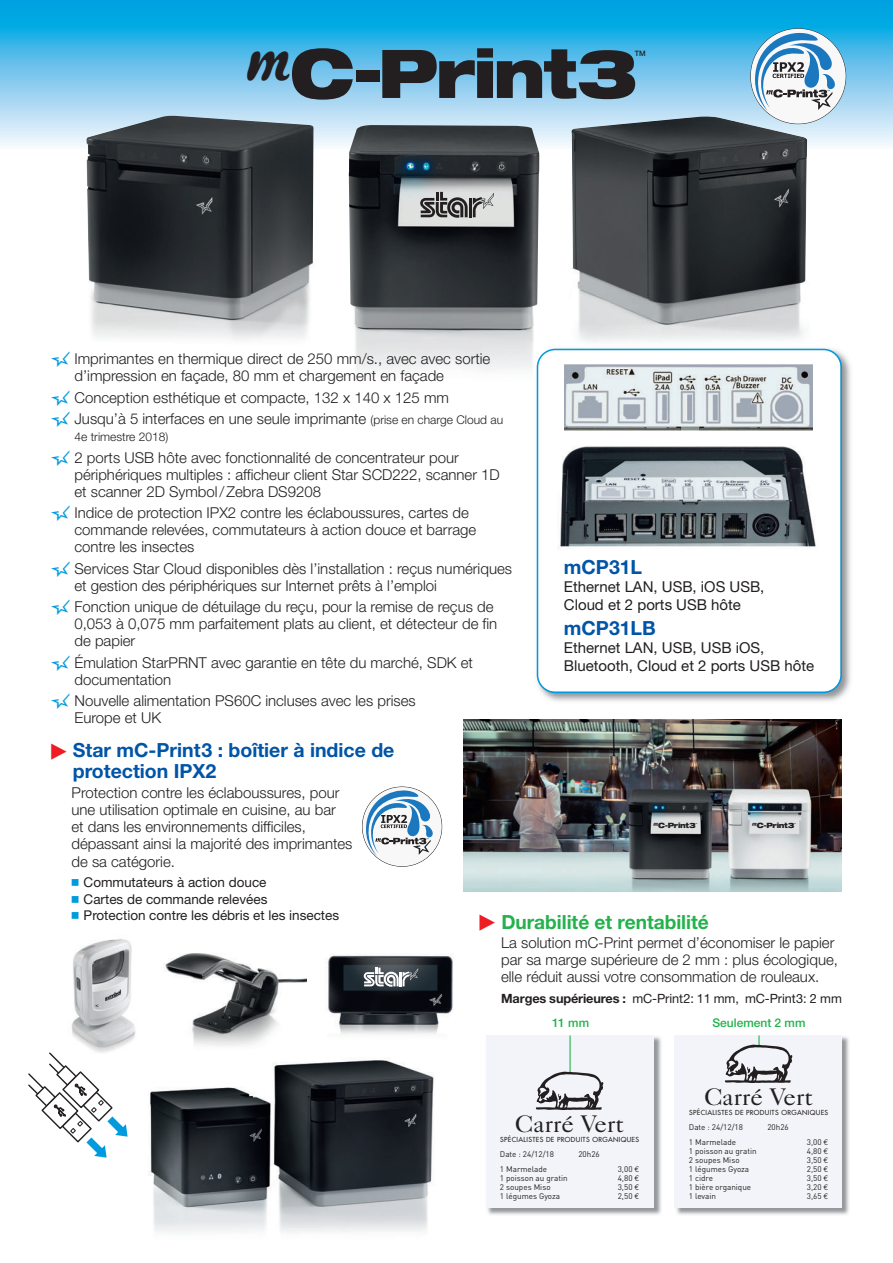
<style>
.page{position:relative;width:893px;height:1263px;background:#fff}
.page>*{position:absolute;margin:0;border:0;box-sizing:border-box;transform-origin:0 0}
.t1{font:900 expanded 67.2px "Helvetica Neue";letter-spacing:-.04em;color:#231f20;scale:.95 1}
.t2{font:46.65px "Star M";color:#231f20;scale:.95 1}
.t3{font:24px "Caslon Five Forty";color:#231f20;scale:1.05 1}
.t4{font:700 19.5px/21px "Helvetica Neue";color:#0154a6}
.t5{font:700 19.5px "Helvetica Neue";color:#23b24b}
.t6{font:300 15px/17.1px "Helvetica Neue";color:#231f20}
.t7{font:15px/18px "Helvetica Neue";color:#231f20}
.t8{font:13.5px/16.5px "Helvetica Neue";color:#231f20}
.t9{font:12.75px "Helvetica Neue";letter-spacing:-.01em;color:#231f20}
.t10{font:500 12px "Helvetica Neue";color:#23b24b}
.t11{font:300 12px "Helvetica Neue";color:#231f20}
.t12{font:8.1px "DIN";color:#231f20}
.t13{font:500 7.35px "Helvetica Neue";color:#231f20}
.t14{font:900 expanded 7.2px "Helvetica Neue";letter-spacing:-.04em;color:#231f20;scale:.95 1}
.t15{font:6.75px "Futura";letter-spacing:.05em;color:#231f20}
.t16{font:5.1px "Star M";color:#231f20;scale:.96 1}
.s1{font-family:"Star Star";font-weight:400;font-size:19.5px;color:#009bde}
.s2{font-size:12px}
.s3{font-weight:700}
.s4{font-family:"Euro Mono"}
</style>
<div class="page">
<svg style="left:0;top:0;width:893px;height:146px"></svg>
<img style="left:148px;top:1058px;width:286px;height:175px">
<img style="left:349px;top:125px;width:190px;height:246px">
<img style="left:83px;top:116px;width:237px;height:224px">
<img style="left:564px;top:116px;width:252px;height:226px">
<img style="left:164px;top:953px;width:142px;height:93px">
<img style="left:71px;top:939px;width:65px;height:113px">
<img style="left:327px;top:955px;width:126px;height:80px">
<svg style="left:28px;top:1052px;width:100px;height:105px"></svg>
<img style="left:674px;top:1035px;width:175px;height:180px">
<div style="left:675px;top:1035px;width:167px;height:173px;background:#f3f4f9"></div>
<img style="left:487px;top:1036px;width:174px;height:179px">
<div style="left:486px;top:1035px;width:168px;height:173px;background:#f3f4f9"></div>
<hr style="left:569px;top:1035px;width:2px;height:39px;background:#23b24b">
<svg style="left:364px;top:968px;width:54px;height:19px"></svg>
<svg style="left:420px;top:192px;width:74px;height:26px"></svg>
<img style="left:534px;top:342px;width:317px;height:360px">
<img style="left:531px;top:342px;width:3px;height:29px">
<img style="left:564px;top:342px;width:252px;height:7px">
<svg style="left:537px;top:349px;width:305px;height:344px"></svg>
<img style="left:558px;top:441px;width:260px;height:110px">
<img style="left:564px;top:365px;width:248px;height:65px">
<div style="left:751px;top:29px;width:95px;height:95px;background:#f9f8f9;border-radius:50%"></div>
<svg style="left:753px;top:30px;width:86px;height:81px"></svg>
<img style="left:463px;top:719px;width:379px;height:173px">
<svg style="left:536px;top:1071px;width:67px;height:39px"></svg>
<svg style="left:725px;top:1035px;width:67px;height:48px"></svg>
<div style="left:362px;top:787px;width:80px;height:79px;background:#f9f8f9;border-radius:50%"></div>
<svg style="left:365px;top:788px;width:72px;height:68px"></svg>
<div style="left:362px;top:786px;width:80px;height:81px;border:1px solid #231f20;border-radius:50%"></div>
<h1 class="t1" style="left:290px;top:48px;width:367px">C-Print3</h1>
<p class="t13" style="left:635px;top:51px;width:12px">TM</p>
<h2 class="t2" style="left:247px;top:38px;width:48px">m</h2>
<p class="t6" style="left:74px;top:352px;width:417px;text-indent:-23px"><span class="s1">A</span> Imprimantes en thermique direct de 250 mm/s., avec avec sortie d’impression en façade, 80 mm et chargement en façade</p>
<p class="t6" style="left:51px;top:388px;width:454px;line-height:21.3px"><span class="s1">A</span> Conception esthétique et compacte, 132 x 140 x 125 mm<br><span class="s1">A</span> Jusqu’à 5 interfaces en une seule imprimante <span class="s2">(prise en charge Cloud au</span></p>
<p class="t11" style="left:74px;top:433px;width:95px">4e trimestre 2018)</p>
<p class="t6" style="left:74px;top:450px;width:427px;text-indent:-23px"><span class="s1">A</span> 2 ports USB hôte avec fonctionnalité de concentrateur pour périphériques multiples : afficheur client Star SCD222, scanner 1D et scanner 2D Symbol / Zebra DS9208</p>
<p class="t6" style="left:74px;top:506px;width:403px;text-indent:-23px"><span class="s1">A</span> Indice de protection IPX2 contre les éclaboussures, cartes de commande relevées, commutateurs à action douce et barrage contre les insectes</p>
<p class="t6" style="left:74px;top:561px;width:439px;text-indent:-23px"><span class="s1">A</span> Services Star Cloud disponibles dès l’installation : reçus numériques et gestion des périphériques sur Internet prêts à l’emploi</p>
<p class="t6" style="left:74px;top:600px;width:424px;text-indent:-23px"><span class="s1">A</span> Fonction unique de détuilage du reçu, pour la remise de reçus de<br>0,053 à 0,075 mm parfaitement plats au client, et détecteur de fin de papier</p>
<p class="t6" style="left:74px;top:655px;width:400px;text-indent:-23px"><span class="s1">A</span> Émulation StarPRNT avec garantie en tête du marché, SDK et documentation</p>
<p class="t6" style="left:74px;top:694px;width:343px;text-indent:-23px"><span class="s1">A</span> Nouvelle alimentation PS60C incluses avec les prises<br>Europe et UK</p>
<h3 class="t4" style="left:564px;top:559px;width:80px">mCP31L</h3>
<p class="t7" style="left:564px;top:580px;width:202px">Ethernet LAN, USB, iOS USB,<br>Cloud et 2 ports USB hôte</p>
<h3 class="t4" style="left:564px;top:619px;width:94px">mCP31LB</h3>
<p class="t7" style="left:564px;top:640px;width:252px">Ethernet LAN, USB, USB iOS,<br>Bluetooth, Cloud et 2 ports USB hôte</p>
<h3 class="t4" style="left:73px;top:741px;width:323px">Star mC-Print3 : boîtier à indice de protection IPX2</h3>
<p class="t6" style="left:71px;top:785px;width:283px">Protection contre les éclaboussures, pour une utilisation optimale en cuisine, au bar<br>et dans les environnements difficiles, dépassant ainsi la majorité des imprimantes de sa catégorie.</p>
<p class="t8" style="left:84px;top:876px;width:257px">Commutateurs à action douce<br>Cartes de commande relevées<br>Protection contre les débris et les insectes</p>
<p class="t16" style="left:653px;top:821px;width:6px">m</p>
<p class="t14" style="left:757px;top:822px;width:41px">C-Print3</p>
<p class="t14" style="left:658px;top:822px;width:41px">C-Print3</p>
<p class="t16" style="left:752px;top:821px;width:6px">m</p>
<h3 class="t5" style="left:501px;top:915px;width:209px">Durabilité et rentabilité</h3>
<p class="t6" style="left:501px;top:935px;width:338px">La solution mC-Print permet d’économiser le papier par sa marge supérieure de 2 mm : plus écologique, elle réduit aussi votre consommation de rouleaux.</p>
<p class="t9" style="left:501px;top:994px;width:342px"><span class="s3">Marges supérieures :</span> mC-Print2: 11 mm, mC-Print3: 2 mm</p>
<p class="t10" style="left:552px;top:1018px;width:38px">11 mm</p>
<p class="t10" style="left:712px;top:1018px;width:94px">Seulement 2 mm</p>
<h3 class="t3" style="left:515px;top:1115px;width:105px">Carré Vert</h3>
<p class="t15" style="left:500px;top:1136px;width:141px">SPÉCIALISTES DE PRODUITS ORGANIQUES</p>
<p class="t12" style="left:500px;top:1149px;width:56px">Date : 24/12/18</p>
<p class="t12" style="left:578px;top:1149px;width:23px">20h26</p>
<p class="t12" style="left:500px;top:1164px;width:49px">1 Marmelade</p>
<p class="t12" style="left:618px;top:1164px;width:23px">3,00 <span class="s4">€</span></p>
<p class="t12" style="left:500px;top:1173px;width:69px">1 poisson au gratin</p>
<p class="t12" style="left:618px;top:1173px;width:23px">4,80 <span class="s4">€</span></p>
<p class="t12" style="left:500px;top:1182px;width:52px">2 soupes Miso</p>
<p class="t12" style="left:618px;top:1182px;width:23px">3,50 <span class="s4">€</span></p>
<p class="t12" style="left:500px;top:1191px;width:62px">1 légumes Gyoza</p>
<p class="t12" style="left:618px;top:1191px;width:23px">2,50 <span class="s4">€</span></p>
<h3 class="t3" style="left:704px;top:1088px;width:105px">Carré Vert</h3>
<p class="t15" style="left:689px;top:1109px;width:141px">SPÉCIALISTES DE PRODUITS ORGANIQUES</p>
<p class="t12" style="left:689px;top:1123px;width:56px">Date : 24/12/18</p>
<p class="t12" style="left:767px;top:1123px;width:23px">20h26</p>
<p class="t12" style="left:689px;top:1138px;width:49px">1 Marmelade</p>
<p class="t12" style="left:807px;top:1138px;width:23px">3,00 <span class="s4">€</span></p>
<p class="t12" style="left:689px;top:1147px;width:69px">1 poisson au gratin</p>
<p class="t12" style="left:807px;top:1147px;width:23px">4,80 <span class="s4">€</span></p>
<p class="t12" style="left:689px;top:1156px;width:52px">2 soupes Miso</p>
<p class="t12" style="left:807px;top:1156px;width:23px">3,50 <span class="s4">€</span></p>
<p class="t12" style="left:689px;top:1165px;width:62px">1 légumes Gyoza</p>
<p class="t12" style="left:807px;top:1165px;width:23px">2,50 <span class="s4">€</span></p>
<p class="t12" style="left:689px;top:1174px;width:26px">1 cidre</p>
<p class="t12" style="left:807px;top:1174px;width:23px">3,50 <span class="s4">€</span></p>
<p class="t12" style="left:689px;top:1183px;width:64px">1 bière organique</p>
<p class="t12" style="left:807px;top:1183px;width:23px">3,20 <span class="s4">€</span></p>
<p class="t12" style="left:689px;top:1192px;width:29px">1 levain</p>
<p class="t12" style="left:807px;top:1192px;width:23px">3,65 <span class="s4">€</span></p>
</div>
